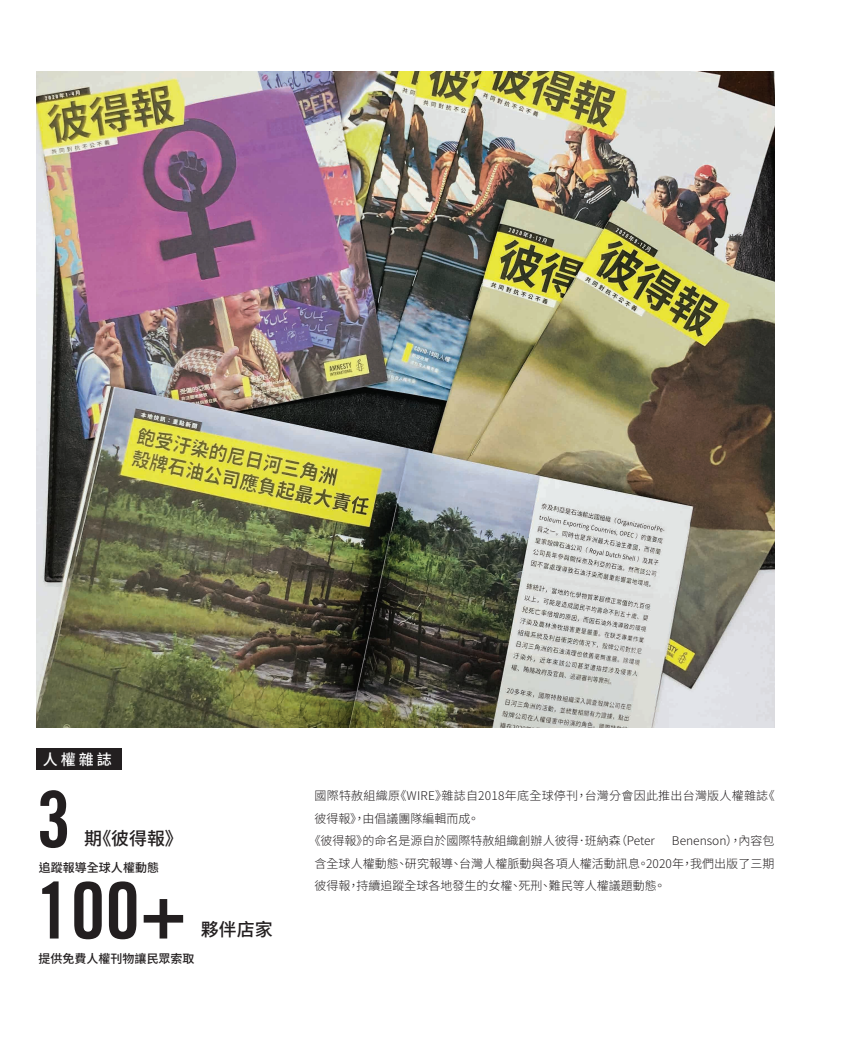
<style>
.page{position:relative;width:851px;height:1063px;background:#fff}
.page>*{position:absolute;margin:0;border:0;box-sizing:border-box;transform-origin:0 0}
.t1{font:78px "Amnesty Trade Gothic Bd Cn 20";color:#231f20}
.t2{font:500 18px "Noto Sans CJ Ktc";color:#231f20}
.t3{font:500 15px "Noto Sans CJ Ktc";color:#fff}
.t4{font:300 12px/22.5px "Noto Sans CJ Ktc";color:#231f20;text-align:justify}
.t5{font:300 12px "Noto Sans CJ Ktc";letter-spacing:.02em;color:#231f20}
.t6{font:500 12px "Noto Sans CJ Ktc";color:#231f20}
</style>
<div class="page">
<img style="left:36px;top:72px;width:738px;height:655px">
<div style="left:36px;top:748px;width:86px;height:22px;background:#231f20"></div>
<p class="t3" style="left:43px;top:751px;width:71px">人權雜誌</p>
<h1 class="t1" style="left:36px;top:772px;width:36px">3</h1>
<h2 class="t2" style="left:84px;top:828px;width:100px">期《彼得報》</h2>
<p class="t6" style="left:39px;top:860px;width:121px">追蹤報導全球人權動態</p>
<h1 class="t1" style="left:36px;top:863px;width:152px">100+</h1>
<h2 class="t2" style="left:201px;top:919px;width:73px">夥伴店家</h2>
<p class="t6" style="left:38px;top:952px;width:157px">提供免費人權刊物讓民眾索取</p>
<p class="t5" style="left:314px;top:789px;width:461px">國際特赦組織原《WIRE》雜誌自2018年底全球停刊，台灣分會因此推出台灣版人權雜誌《</p>
<p class="t4" style="left:314px;top:808px;width:167px">彼得報》，由倡議團隊編輯而成。</p>
<p class="t4" style="left:309px;top:830px;width:347px">《彼得報》的命名是源自於國際特赦組織創辦人彼得．班納森（Peter</p>
<p class="t4" style="left:314px;top:830px;width:461px;text-indent:357px">Benenson），內容包含全球人權動態、研究報導、台灣人權脈動與各項人權活動訊息。2020年，我們出版了三期彼得報，持續追蹤全球各地發生的女權、死刑、難民等人權議題動態。</p>
</div>
